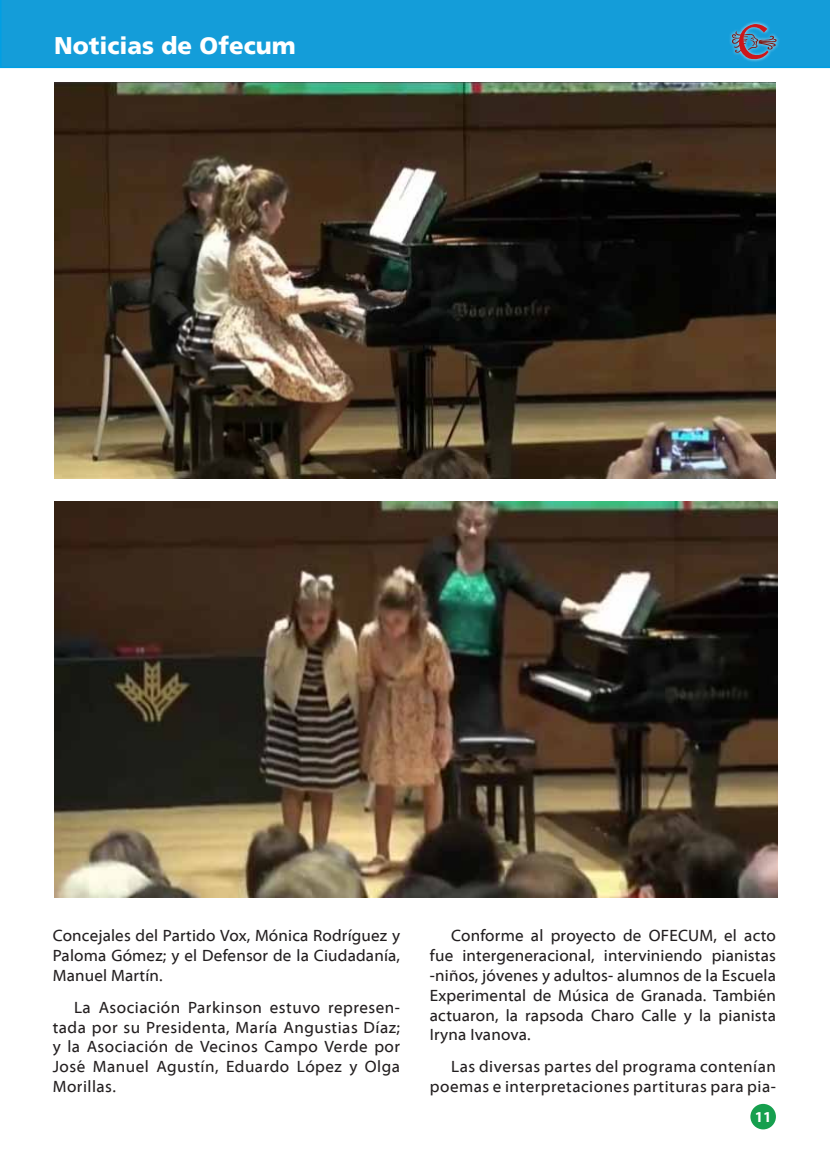
<style>
.page{position:relative;width:830px;height:1149px;background:#fff}
.page>*{position:absolute;margin:0;border:0;box-sizing:border-box;transform-origin:0 0}
.t1{font:900 24px "Frutiger";color:#fff}
.t2{font:16.5px/19.8px "Myriad Web Pro";letter-spacing:.025em;color:#231f20;text-align:justify}
.t3{font:700 15.15px "Myriad Pro";color:#fff}
</style>
<div class="page">
<div style="left:0;top:0;width:829px;height:68px;background:#149dd9"></div>
<div style="left:728px;top:20px;width:51px;height:42px;background:#fff;opacity:.75"></div>
<svg style="left:730px;top:24px;width:46px;height:35px;background:#577fa4"></svg>
<div style="left:750px;top:1103px;width:25px;height:25px;background:#169f4e;border-radius:50%"></div>
<img style="left:54px;top:83px;width:721px;height:395px">
<img style="left:54px;top:501px;width:723px;height:396px">
<h1 class="t1" style="left:54px;top:32px;width:243px">Noticias de Ofecum</h1>
<p class="t2" style="left:53px;top:925px;width:349px">Concejales del Partido Vox, Mónica Rodríguez y Paloma Gómez; y el Defensor de la Ciudadanía, Manuel Martín.</p>
<p class="t2" style="left:53px;top:997px;width:349px;text-indent:21px">La Asociación Parkinson estuvo represen&shy;tada por su Presidenta, María Angustias Díaz; y la Asociación de Vecinos Campo Verde por José Manuel Agustín, Eduardo López y Olga Morillas.</p>
<p class="t2" style="left:429px;top:925px;width:347px;text-indent:21px">Conforme al proyecto de OFECUM, el acto fue intergeneracional, interviniendo pianistas -niños, jóvenes y adultos- alumnos de la Escuela Experimental de Música de Granada. También actuaron, la rapsoda Charo Calle y la pianista Iryna Ivanova.</p>
<p class="t2" style="left:429px;top:1056px;width:347px;text-align:right">Las diversas partes del programa contenían poemas e interpretaciones partituras para pia-</p>
<p class="t3" style="left:754px;top:1106px;width:18px">11</p>
</div>
